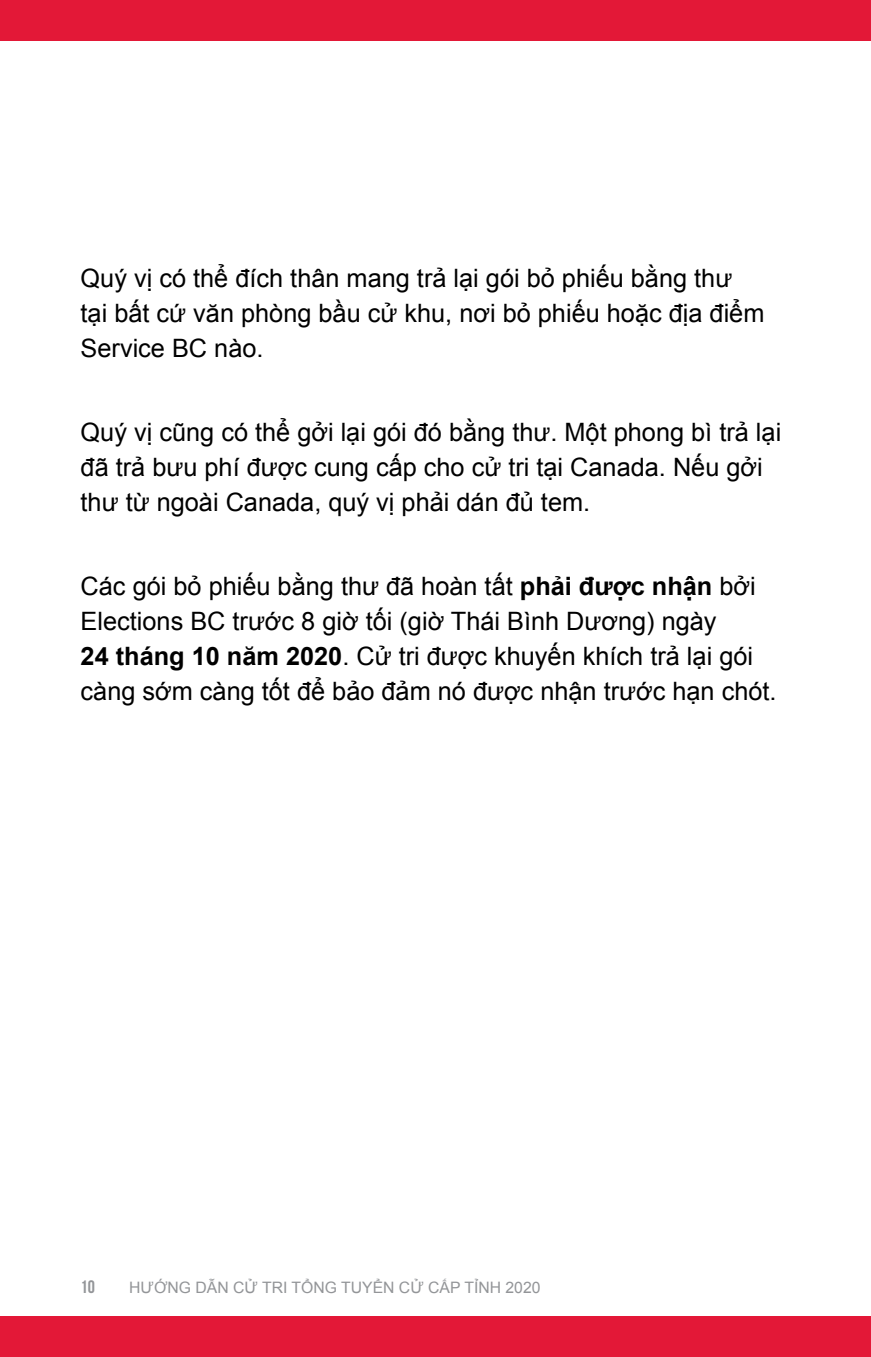
<style>
.page{position:relative;width:871px;height:1357px;background:#fff}
.page>*{position:absolute;margin:0;border:0;box-sizing:border-box;transform-origin:0 0}
.t1{font:25.2px/34.9px "Arial";color:#000}
.t2{font:18px "Bebas Neue";color:#939598}
.t3{font:15.75px "Arial";color:#939598}
.s1{font-weight:700}
</style>
<div class="page">
<div style="left:0;top:0;width:871px;height:40px;background:#e31837"></div>
<div style="left:0;top:1316px;width:871px;height:41px;background:#e31837"></div>
<p class="t1" style="left:81px;top:261px;width:685px">Quý vị có thể đích thân mang trả lại gói bỏ phiếu bằng thư tại bất cứ văn phòng bầu cử khu, nơi bỏ phiếu hoặc địa điểm<br>Service BC nào.</p>
<p class="t1" style="left:81px;top:415px;width:702px">Quý vị cũng có thể gởi lại gói đó bằng thư. Một phong bì trả lại đã trả bưu phí được cung cấp cho cử tri tại Canada. Nếu gởi thư từ ngoài Canada, quý vị phải dán đủ tem.</p>
<p class="t1" style="left:81px;top:569px;width:697px">Các gói bỏ phiếu bằng thư đã hoàn tất <span class="s1">phải được nhận</span> bởi Elections BC trước 8 giờ tối (giờ Thái Bình Dương) ngày<br><span class="s1">24 tháng 10 năm 2020</span>. Cử tri được khuyến khích trả lại gói càng sớm càng tốt để bảo đảm nó được nhận trước hạn chót.</p>
<p class="t2" style="left:81px;top:1277px;width:16px">10</p>
<p class="t3" style="left:129px;top:1277px;width:413px">HƯỚNG DẪN CỬ TRI TỔNG TUYỂN CỬ CẤP TỈNH 2020</p>
</div>
